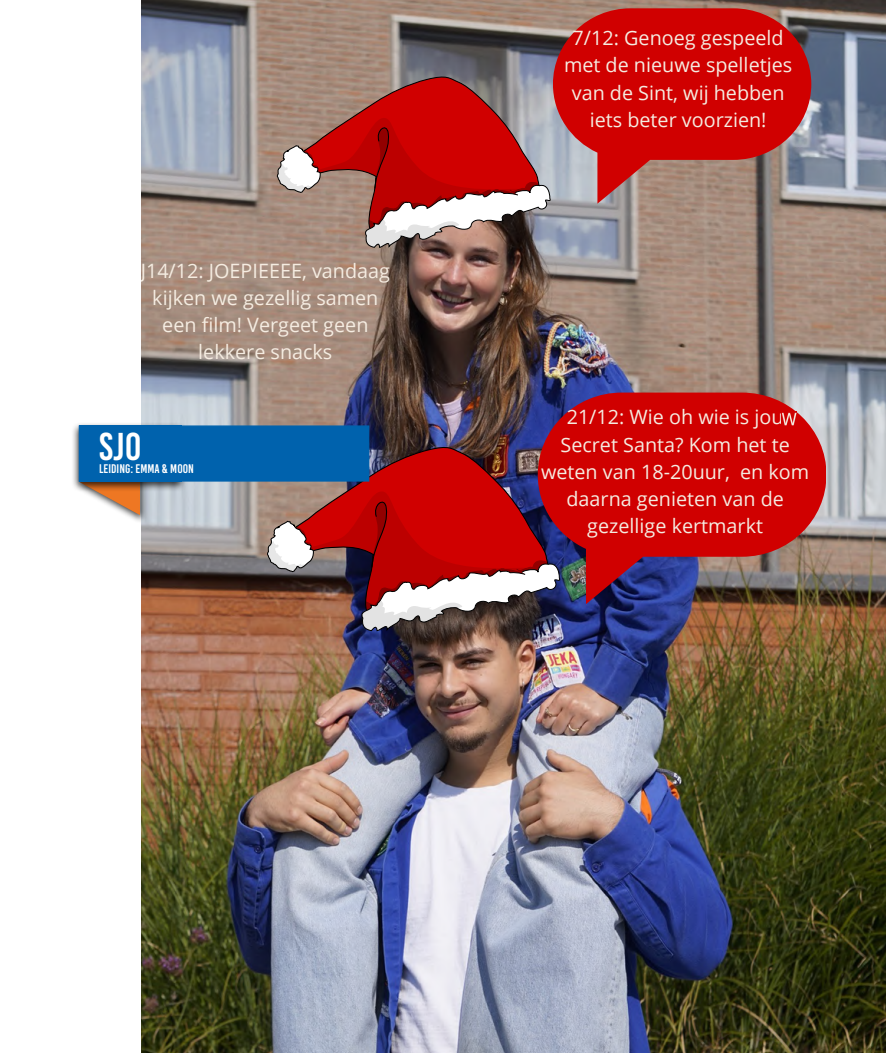
<style>
.page{position:relative;width:886px;height:1053px;background:#fff}
.page>*{position:absolute;margin:0;border:0;box-sizing:border-box;transform-origin:0 0}
.t1{font:38.75px "Bebas Kai";color:#fff}
.t2{font:19.75px/27.1px "Open Sans";color:#f5ece1;text-align:center}
.t3{font:12.5px "Bebas Kai";color:#fff}
</style>
<div class="page">
<img style="left:142px;top:0;width:744px;height:1052px">
<svg style="left:200px;top:53px;width:352px;height:195px;background:#ad6e6a"></svg>
<img style="left:286px;top:444px;width:252px;height:44px">
<svg style="left:267px;top:488px;width:295px;height:143px;background:#a64444"></svg>
<svg style="left:553px;top:8px;width:258px;height:196px;background:#c02c2b"></svg>
<svg style="left:538px;top:392px;width:288px;height:212px;background:#ae1b23"></svg>
<div style="left:75px;top:445px;width:73px;height:79px;background:#000;opacity:.75"></div>
<svg style="left:79px;top:492px;width:61px;height:23px"></svg>
<div style="left:70px;top:421px;width:117px;height:71px;background:#000;opacity:.75"></div>
<div style="left:79px;top:425px;width:290px;height:56px;background:#0062ad;border:1px solid #0062ad"></div>
<img style="left:782px;top:412px;width:15px;height:13px">
<p class="t2" style="left:141px;top:256px;width:251px">J14/12: JOEPIEEEE, vandaag kijken we gezellig samen een film! Vergeet geen lekkere snacks</p>
<h1 class="t1" style="left:99px;top:426px;width:44px">SJO</h1>
<p class="t3" style="left:99px;top:461px;width:96px">LEIDING: EMMA &amp; MOON</p>
<p class="t2" style="left:564px;top:24px;width:230px">7/12: Genoeg gespeeld met de nieuwe spelletjes van de Sint, wij hebben iets beter voorzien!</p>
<p class="t2" style="left:541px;top:403px;width:270px">21/12: Wie oh wie is jou<br>Secret Santa? Kom het te weten van 18-20uur, en kom daarna genieten van de gezellige kertmarkt</p>
</div>
